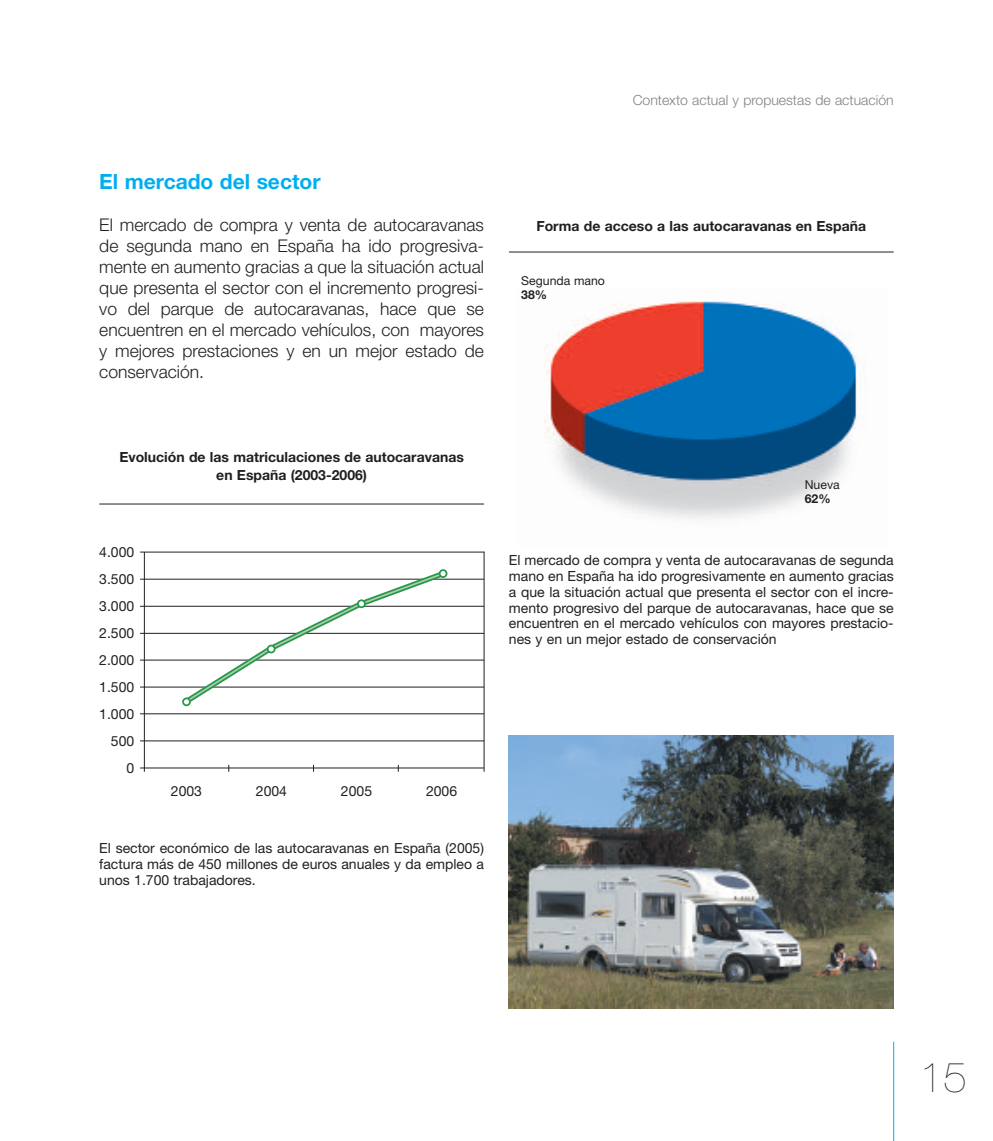
<style>
.page{position:relative;width:993px;height:1141px;background:#fff}
.page>*{position:absolute;margin:0;border:0;box-sizing:border-box;transform-origin:0 0}
.t1{font:200 42px "Helvetica Neue";color:#231f20}
.t2{font:700 21px "Helvetica Neue";color:#00aeef}
.t3{font:300 17.5px/21px "Helvetica Neue";color:#231f20;text-align:justify}
.t4{font:14px/26.9px "Helvetica Neue";color:#231f20;text-align:justify}
.t5{font:700 14px/17.5px "Helvetica Neue";color:#231f20;text-align:center}
.t6{font:300 14px "Helvetica Neue";color:#808285}
.t7{font:12.25px "Helvetica Neue";color:#231f20}
.t8{font:700 12.25px "Helvetica Neue";color:#231f20}
</style>
<div class="page">
<hr style="left:893px;top:1042px;width:1px;height:99px;background:#00aeef">
<img style="left:544px;top:301px;width:313px;height:218px">
<img style="left:508px;top:735px;width:385px;height:273px">
<hr style="left:508px;top:252px;width:385px;height:1px;background:#231f20">
<hr style="left:99px;top:504px;width:385px;height:1px;background:#231f20">
<hr style="left:140px;top:552px;width:344px;height:1px;background:#231f20">
<hr style="left:140px;top:579px;width:344px;height:1px;background:#231f20">
<hr style="left:140px;top:606px;width:344px;height:1px;background:#231f20">
<hr style="left:140px;top:633px;width:344px;height:1px;background:#231f20">
<hr style="left:140px;top:660px;width:344px;height:1px;background:#231f20">
<hr style="left:140px;top:687px;width:344px;height:1px;background:#231f20">
<hr style="left:140px;top:713px;width:344px;height:1px;background:#231f20">
<hr style="left:140px;top:741px;width:344px;height:1px;background:#231f20">
<hr style="left:140px;top:768px;width:344px;height:1px;background:#231f20">
<hr style="left:144px;top:552px;width:1px;height:220px;background:#231f20">
<hr style="left:483px;top:552px;width:1px;height:220px;background:#231f20">
<svg style="left:179px;top:569px;width:271px;height:138px"></svg>
<h2 class="t2" style="left:99px;top:169px;width:223px">El mercado del sector</h2>
<p class="t3" style="left:99px;top:214px;width:386px">El mercado de compra y venta de autocaravanas de segunda mano en España ha ido progresiva&shy;mente en aumento gracias a que la situación actual que presenta el sector con el incremento progresi&shy;vo del parque de autocaravanas, hace que se encuentren en el mercado vehículos, con mayores y mejores prestaciones y en un mejor estado de conservación.</p>
<p class="t6" style="left:632px;top:91px;width:262px">Contexto actual y propuestas de actuación</p>
<p class="t5" style="left:536px;top:217px;width:331px">Forma de acceso a las autocaravanas en España</p>
<p class="t7" style="left:521px;top:273px;width:85px">Segunda mano</p>
<p class="t8" style="left:521px;top:287px;width:27px">38%</p>
<p class="t5" style="left:119px;top:448px;width:346px">Evolución de las matriculaciones de autocaravanas en España (2003-2006)</p>
<p class="t4" style="left:99px;top:538px;width:37px;text-align:right">4.000<br>3.500<br>3.000<br>2.500<br>2.000<br>1.500<br>1.000<br>500<br>0</p>
<p class="t4" style="left:171px;top:777px;width:33px">2003</p>
<p class="t4" style="left:256px;top:777px;width:33px">2004</p>
<p class="t4" style="left:341px;top:777px;width:33px">2005</p>
<p class="t4" style="left:426px;top:777px;width:33px">2006</p>
<p class="t4" style="left:99px;top:840px;width:386px;line-height:15.8px">El sector económico de las autocaravanas en España (2005) factura más de 450 millones de euros anuales y da empleo a unos 1.700 trabajadores.</p>
<p class="t7" style="left:804px;top:477px;width:36px">Nueva</p>
<p class="t8" style="left:804px;top:491px;width:27px">62%</p>
<p class="t4" style="left:508px;top:552px;width:386px;line-height:15.8px">El mercado de compra y venta de autocaravanas de segunda mano en España ha ido progresivamente en aumento gracias a que la situación actual que presenta el sector con el incre&shy;mento progresivo del parque de autocaravanas, hace que se encuentren en el mercado vehículos con mayores prestacio&shy;nes y en un mejor estado de conservación</p>
<h1 class="t1" style="left:919px;top:1053px;width:48px">15</h1>
</div>
